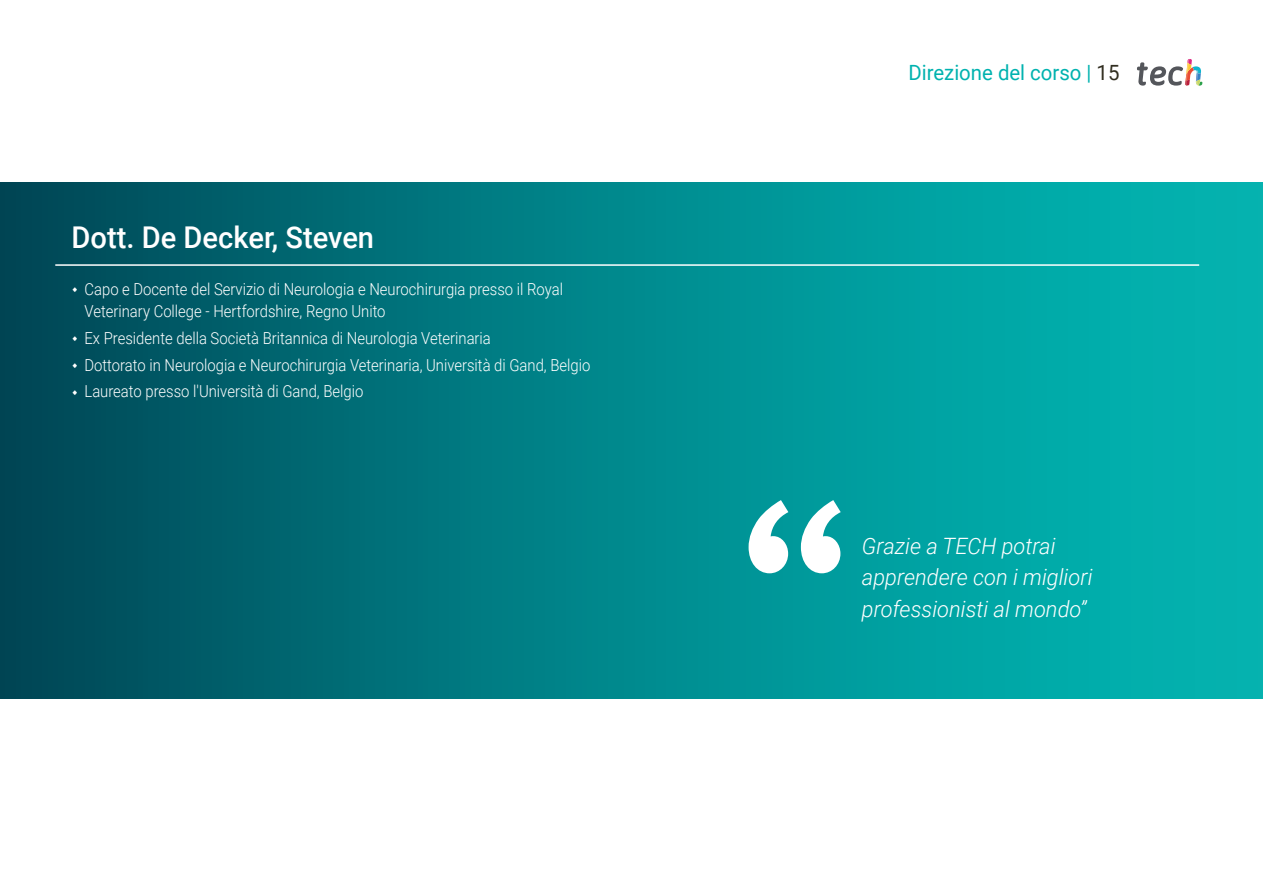
<style>
.page{position:relative;width:1263px;height:893px;background:#fff}
.page>*{position:absolute;margin:0;border:0;box-sizing:border-box;transform-origin:0 0}
.t1{font:500 30px "Roboto";color:#fff}
.t2{font:italic 300 22.5px/31.5px "Roboto";color:#fff}
.t3{font:21px "Roboto";color:#00b2af}
.t4{font:300 16.5px/26.7px "Roboto";color:#fff;scale:.9 1}
.s1{color:#312e20}
</style>
<div class="page">
<svg style="left:1137px;top:59px;width:65px;height:27px"></svg>
<div style="left:0;top:182px;width:1263px;height:516px;background:linear-gradient(to right,#004c5a,#01bfba)"></div>
<svg style="left:748px;top:500px;width:93px;height:73px"></svg>
<hr style="left:55px;top:264px;width:1144px;height:2px;background:#fff">
<svg style="left:73px;top:287px;width:4px;height:5px"></svg>
<svg style="left:73px;top:336px;width:4px;height:5px"></svg>
<svg style="left:73px;top:363px;width:4px;height:5px"></svg>
<svg style="left:73px;top:390px;width:4px;height:5px"></svg>
<h1 class="t1" style="left:71px;top:216px;width:304px">Dott. De Decker, Steven</h1>
<p class="t4" style="left:85px;top:277px;width:533px;line-height:22.5px">Capo e Docente del Servizio di Neurologia e Neurochirurgia presso il Royal<br>Veterinary College - Hertfordshire, Regno Unito</p>
<p class="t4" style="left:85px;top:324px;width:564px">Ex Presidente della Società Britannica di Neurologia Veterinaria<br>Dottorato in Neurologia e Neurochirurgia Veterinaria, Università di Gand, Belgio<br>Laureato presso l'Università di Gand, Belgio</p>
<p class="t3" style="left:908px;top:57px;width:213px">Direzione del corso | <span class="s1">15</span></p>
<h2 class="t2" style="left:862px;top:529px;width:232px">Grazie a TECH potrai apprendere con i migliori professionisti al mondo”</h2>
</div>
